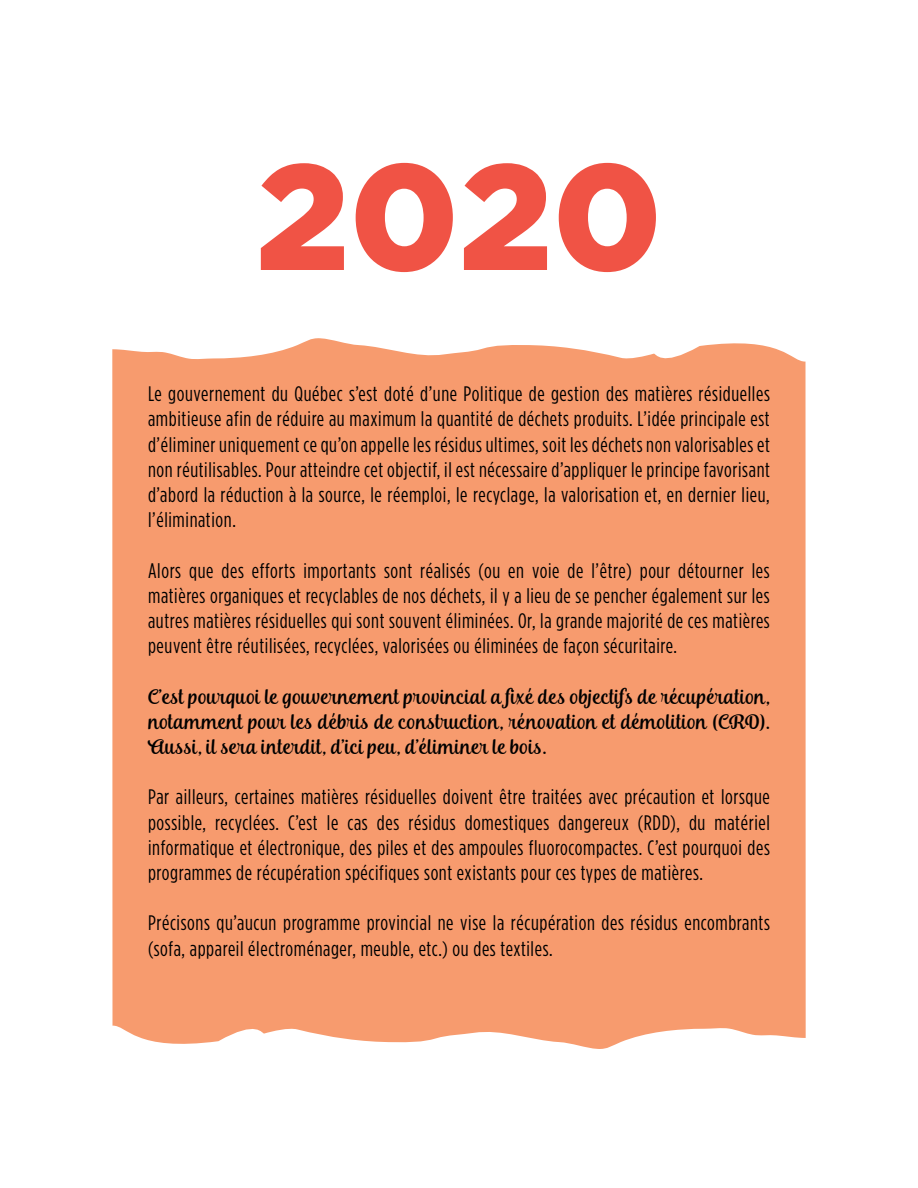
<style>
.page{position:relative;width:918px;height:1188px;background:#fff}
.page>*{position:absolute;margin:0;border:0;box-sizing:border-box;transform-origin:0 0}
.t1{font:900 150px "Gotham";color:#f05345}
.t2{font:condensed 21px/25.2px "Gotham HTF";letter-spacing:.03em;color:#000;text-align:justify}
.t3{font:21px/25.2px "Andalusia";letter-spacing:.03em;color:#000;text-align:justify}
</style>
<div class="page">
<div style="left:112px;top:338px;width:694px;height:711px;background:#f79b6e"></div>
<h1 class="t1" style="left:256px;top:130px;width:408px">2020</h1>
<p class="t2" style="left:148px;top:381px;width:623px">Le gouvernement du Québec s’est doté d’une Politique de gestion des matières résiduelles ambitieuse afin de réduire au maximum la quantité de déchets produits. L’idée principale est d’éliminer uniquement ce qu’on appelle les résidus ultimes, soit les déchets non valorisables et non réutilisables. Pour atteindre cet objectif, il est nécessaire d’appliquer le principe favorisant d’abord la réduction à la source, le réemploi, le recyclage, la valorisation et, en dernier lieu, l’élimination.</p>
<p class="t2" style="left:148px;top:557px;width:623px">Alors que des efforts importants sont réalisés (ou en voie de l’être) pour détourner les matières organiques et recyclables de nos déchets, il y a lieu de se pencher également sur les autres matières résiduelles qui sont souvent éliminées. Or, la grande majorité de ces matières peuvent être réutilisées, recyclées, valorisées ou éliminées de façon sécuritaire.</p>
<p class="t3" style="left:148px;top:684px;width:623px">C’est pourquoi le gouvernement provincial a fixé des objectifs de récupération, notamment pour les débris de construction, rénovation et démolition (CRD).<br>Aussi, il sera interdit, d’ici peu, d’éliminer le bois.</p>
<p class="t2" style="left:148px;top:784px;width:623px">Par ailleurs, certaines matières résiduelles doivent être traitées avec précaution et lorsque possible, recyclées. C’est le cas des résidus domestiques dangereux (RDD), du matériel informatique et électronique, des piles et des ampoules fluorocompactes. C’est pourquoi des programmes de récupération spécifiques sont existants pour ces types de matières.</p>
<p class="t2" style="left:148px;top:910px;width:623px">Précisons qu’aucun programme provincial ne vise la récupération des résidus encombrants (sofa, appareil électroménager, meuble, etc.) ou des textiles.</p>
</div>
